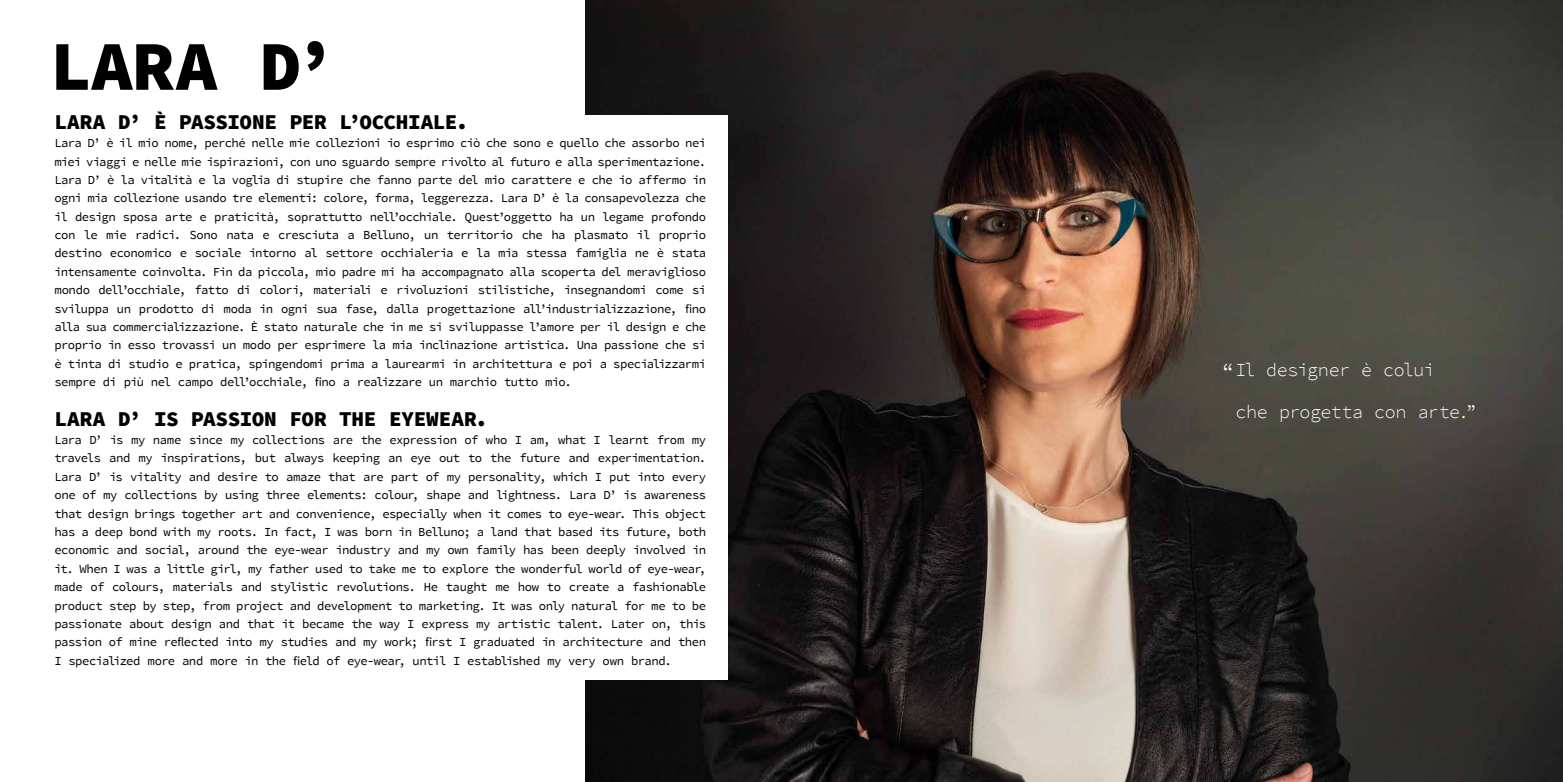
<style>
.page{position:relative;width:1563px;height:782px;background:#fff}
.page>*{position:absolute;margin:0;border:0;box-sizing:border-box;transform-origin:0 0}
.t1{font:900 70px "Source Code Pro";color:#000}
.t2{font:300 21.88px "Source Code Pro";color:#fff}
.t3{font:900 21px "Source Code Pro";letter-spacing:-.01em;color:#000}
.t4{font:300 18.38px "Source Code Pro";letter-spacing:-.03em;color:#fff}
.t5{font:12.25px/18.4px "Source Code Pro";letter-spacing:-.05em;color:#000;text-align:justify}
</style>
<div class="page">
<img style="left:585px;top:0;width:978px;height:781px">
<div style="left:519px;top:115px;width:209px;height:564px;background:#fff"></div>
<h1 class="t1" style="left:50px;top:21px;width:288px">LARA D’</h1>
<h3 class="t3" style="left:54px;top:108px;width:415px">LARA D’ È PASSIONE PER L’OCCHIALE.</h3>
<p class="t5" style="left:54px;top:134px;width:653px">Lara D’ è il mio nome, perché nelle mie collezioni io esprimo ciò che sono e quello che assorbo nei miei viaggi e nelle mie ispirazioni, con uno sguardo sempre rivolto al futuro e alla sperimentazione.<br>Lara D’ è la vitalità e la voglia di stupire che fanno parte del mio carattere e che io affermo in ogni mia collezione usando tre elementi: colore, forma, leggerezza. Lara D’ è la consapevolezza che il design sposa arte e praticità, soprattutto nell’occhiale. Quest’oggetto ha un legame profondo con le mie radici. Sono nata e cresciuta a Belluno, un territorio che ha plasmato il proprio destino economico e sociale intorno al settore occhialeria e la mia stessa famiglia ne è stata intensamente coinvolta. Fin da piccola, mio padre mi ha accompagnato alla scoperta del meraviglioso mondo dell’occhiale, fatto di colori, materiali e rivoluzioni stilistiche, insegnandomi come si sviluppa un prodotto di moda in ogni sua fase, dalla progettazione all’industrializzazione, fino alla sua commercializzazione. È stato naturale che in me si sviluppasse l’amore per il design e che proprio in esso trovassi un modo per esprimere la mia inclinazione artistica. Una passione che si è tinta di studio e pratica, spingendomi prima a laurearmi in architettura e poi a specializzarmi sempre di più nel campo dell’occhiale, fino a realizzare un marchio tutto mio.</p>
<h3 class="t3" style="left:54px;top:405px;width:435px">LARA D’ IS PASSION FOR THE EYEWEAR.</h3>
<p class="t5" style="left:54px;top:430px;width:653px">Lara D’ is my name since my collections are the expression of who I am, what I learnt from my travels and my inspirations, but always keeping an eye out to the future and experimentation.<br>Lara D’ is vitality and desire to amaze that are part of my personality, which I put into every one of my collections by using three elements: colour, shape and lightness. Lara D’ is awareness that design brings together art and convenience, especially when it comes to eye-wear. This object has a deep bond with my roots. In fact, I was born in Belluno; a land that based its future, both economic and social, around the eye-wear industry and my own family has been deeply involved in it. When I was a little girl, my father used to take me to explore the wonderful world of eye-wear, made of colours, materials and stylistic revolutions. He taught me how to create a fashionable product step by step, from project and development to marketing. It was only natural for me to be passionate about design and that it became the way I express my artistic talent. Later on, this passion of mine reflected into my studies and my work; first I graduated in architecture and then I specialized more and more in the field of eye-wear, until I established my very own brand.</p>
<h3 class="t4" style="left:1235px;top:359px;width:201px">Il designer è colui</h3>
<h3 class="t4" style="left:1235px;top:401px;width:243px">che progetta con arte.”</h3>
<h2 class="t2" style="left:1221px;top:358px;width:15px">“</h2>
</div>
